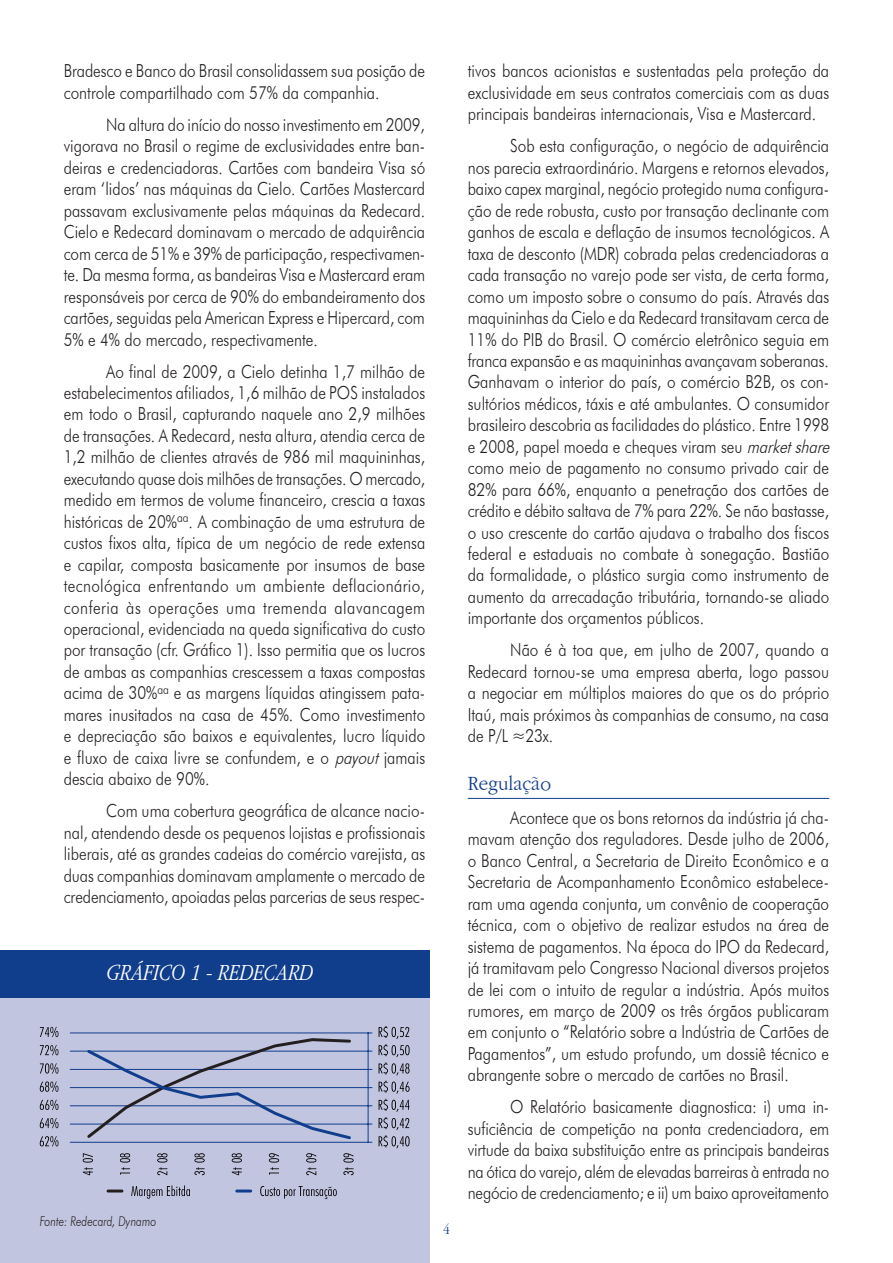
<style>
.page{position:relative;width:893px;height:1263px;background:#fff}
.page>*{position:absolute;margin:0;border:0;box-sizing:border-box;transform-origin:0 0}
.subtítulo{font:italic 24px "Gatineau";color:#fff;scale:.8 1}
.subtítulo-2{font:21px "Gatineau Plain";color:#103d8c;scale:.9 1}
.Body_text{font:300 18px/21.5px "Futura BT";color:#231f20;text-align:justify;scale:.85 1}
.t1{font:15px "Gatineau Plain";color:#103d8c;scale:.9 1}
.legenda{font:italic 300 13.5px "Futura BT";color:#231f20;scale:.8 1}
.s1{font-style:italic}
</style>
<div class="page">
<hr style="left:468px;top:798px;width:361px;height:1px;background:#103d8c">
<div style="left:0;top:950px;width:429px;height:313px;background:#c2c5df"></div>
<div style="left:0;top:950px;width:429px;height:48px;background:#103d8c"></div>
<svg style="left:40px;top:1136px;width:18px;height:10px"></svg>
<svg style="left:40px;top:1118px;width:18px;height:10px"></svg>
<svg style="left:40px;top:1100px;width:18px;height:10px"></svg>
<svg style="left:40px;top:1081px;width:18px;height:11px"></svg>
<svg style="left:40px;top:1063px;width:18px;height:10px"></svg>
<svg style="left:40px;top:1045px;width:18px;height:10px"></svg>
<svg style="left:40px;top:1027px;width:18px;height:10px"></svg>
<svg style="left:379px;top:1081px;width:31px;height:67px"></svg>
<svg style="left:379px;top:1026px;width:31px;height:49px"></svg>
<svg style="left:70px;top:1032px;width:303px;height:167px"></svg>
<p class="Body_text" style="left:64px;top:60px;width:426px">Bradesco e Banco do Brasil consolidassem sua posição de controle compartilhado com 57% da companhia.</p>
<p class="Body_text" style="left:64px;top:114px;width:427px;text-indent:43px">Na altura do início do nosso investimento em 2009, vigorava no Brasil o regime de exclusividades entre ban&shy;deiras e credenciadoras. Cartões com bandeira Visa só eram ‘lidos’ nas máquinas da Cielo. Cartões Mastercard passavam exclusivamente pelas máquinas da Redecard.<br>Cielo e Redecard dominavam o mercado de adquirência com cerca de 51% e 39% de participação, respectivamen&shy;te. Da mesma forma, as bandeiras Visa e Mastercard eram responsáveis por cerca de 90% do embandeiramento dos cartões, seguidas pela American Express e Hipercard, com 5% e 4% do mercado, respectivamente.</p>
<p class="Body_text" style="left:64px;top:360px;width:427px;text-indent:43px">Ao final de 2009, a Cielo detinha 1,7 milhão de estabelecimentos afiliados, 1,6 milhão de POS instalados em todo o Brasil, capturando naquele ano 2,9 milhões de transações. A Redecard, nesta altura, atendia cerca de 1,2 milhão de clientes através de 986 mil maquininhas, executando quase dois milhões de transações. O mercado, medido em termos de volume financeiro, crescia a taxas históricas de 20%<sup>aa</sup>. A combinação de uma estrutura de custos fixos alta, típica de um negócio de rede extensa e capilar, composta basicamente por insumos de base tecnológica enfrentando um ambiente deflacionário, conferia às operações uma tremenda alavancagem operacional, evidenciada na queda significativa do custo por transação (cfr. Gráfico 1). Isso permitia que os lucros de ambas as companhias crescessem a taxas compostas acima de 30%<sup>aa</sup> e as margens líquidas atingissem pata&shy;mares inusitados na casa de 45%. Como investimento e depreciação são baixos e equivalentes, lucro líquido e fluxo de caixa livre se confundem, e o <span class="s1">payout</span>jamais descia abaixo de 90%.</p>
<p class="Body_text" style="left:64px;top:800px;width:427px;text-indent:43px">Com uma cobertura geográfica de alcance nacio&shy;nal, atendendo desde os pequenos lojistas e profissionais liberais, até as grandes cadeias do comércio varejista, as duas companhias dominavam amplamente o mercado de credenciamento, apoiadas pelas parcerias de seus respec-</p>
<p class="subtítulo" style="left:105px;top:960px;width:260px">GRÁFICO 1 - REDECARD</p>
<p class="legenda" style="left:40px;top:1212px;width:147px">Fonte: Redecard, Dynamo</p>
<p class="t1" style="left:443px;top:1221px;width:9px">4</p>
<p class="Body_text" style="left:468px;top:60px;width:427px">tivos bancos acionistas e sustentadas pela proteção da exclusividade em seus contratos comerciais com as duas principais bandeiras internacionais, Visa e Mastercard.</p>
<p class="Body_text" style="left:468px;top:135px;width:433px;text-align:left;text-indent:43px">Sob esta configuração, o negócio de adquirência nos parecia extraordinário. Margens e retornos elevados, baixo capex marginal, negócio protegido numa configura&shy;ção de rede robusta, custo por transação declinante com ganhos de escala e deflação de insumos tecnológicos. A taxa de desconto (MDR) cobrada pelas credenciadoras a cada transação no varejo pode ser vista, de certa forma, como um imposto sobre o consumo do país. Através das maquininhas da Cielo e da Redecard transitavam cerca de 11% do PIB do Brasil. O comércio eletrônico seguia em franca expansão e as maquininhas avançavam soberanas.<br>Ganhavam o interior do país, o comércio B2B, os con&shy;sultórios médicos, táxis e até ambulantes. O consumidor brasileiro descobria as facilidades do plástico. Entre 1998 e 2008, papel moeda e cheques viram seu <span class="s1">marketshare </span>como meio de pagamento no consumo privado cair de 82% para 66%, enquanto a penetração dos cartões de crédito e débito saltava de 7% para 22%. Se não bastasse, o uso crescente do cartão ajudava o trabalho dos fiscos federal e estaduais no combate à sonegação. Bastião da formalidade, o plástico surgia como instrumento de aumento da arrecadação tributária, tornando-se aliado importante dos orçamentos públicos.</p>
<p class="Body_text" style="left:468px;top:639px;width:427px;text-indent:43px">Não é à toa que, em julho de 2007, quando a Redecard tornou-se uma empresa aberta, logo passou a negociar em múltiplos maiores do que os do próprio Itaú, mais próximos às companhias de consumo, na casa de P/L ≈23x.</p>
<p class="subtítulo-2" style="left:468px;top:772px;width:94px">Regulação</p>
<p class="Body_text" style="left:468px;top:807px;width:427px;text-indent:43px">Acontece que os bons retornos da indústria já cha&shy;mavam atenção dos reguladores. Desde julho de 2006, o Banco Central, a Secretaria de Direito Econômico e a Secretaria de Acompanhamento Econômico estabelece&shy;ram uma agenda conjunta, um convênio de cooperação técnica, com o objetivo de realizar estudos na área de sistema de pagamentos. Na época do IPO da Redecard, já tramitavam pelo Congresso Nacional diversos projetos de lei com o intuito de regular a indústria. Após muitos rumores, em março de 2009 os três órgãos publicaram em conjunto o “Relatório sobre a Indústria de Cartões de Pagamentos”, um estudo profundo, um dossiê técnico e abrangente sobre o mercado de cartões no Brasil.</p>
<p class="Body_text" style="left:468px;top:1096px;width:427px;text-indent:43px">O Relatório basicamente diagnostica: i) uma in&shy;suficiência de competição na ponta credenciadora, em virtude da baixa substituição entre as principais bandeiras na ótica do varejo, além de elevadas barreiras à entrada no negócio de credenciamento; e ii) um baixo aproveitamento</p>
</div>
